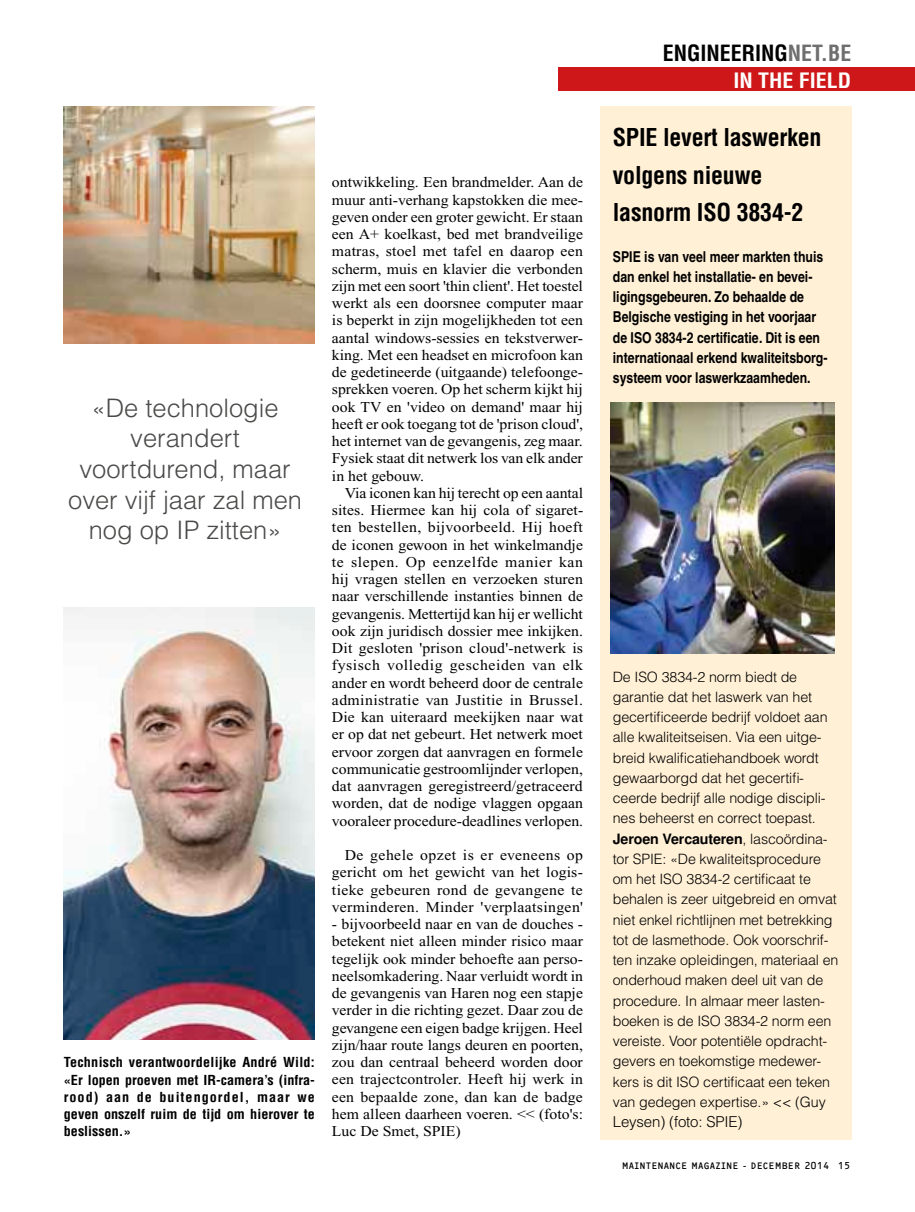
<style>
.page{position:relative;width:915px;height:1212px;background:#fff}
.page>*{position:absolute;margin:0;border:0;box-sizing:border-box;transform-origin:0 0}
.t1{font:300 25.5px/30.6px "Helvetica";color:#4a4a49;text-align:center}
.t2{font:700 condensed 24px/37.5px "Helvetica";letter-spacing:-.01em;color:#000}
.t3{font:700 condensed 21.9px "Helvetica";color:#000}
.t4{font:700 condensed 20.7px "Helvetica";color:#fff;scale:1.05 1}
.t5{font:15px/17.2px "Times New Roman";color:#000;text-align:justify;scale:1.05 1}
.t6{font:700 condensed 15px/20.2px "Helvetica";color:#000}
.t7{font:300 15px "Helvetica";letter-spacing:-.01em;color:#000}
.t8{font:300 14.25px/20.2px "Helvetica";letter-spacing:-.01em;color:#000}
.t9{font:700 condensed 13.5px/17.2px "Helvetica";color:#000;text-align:justify;scale:1.05 1}
.t10{font:9.75px "OCRF";color:#000}
.s1{color:#6e6e6e}
.s2{font-weight:700}
</style>
<div class="page">
<div style="left:558px;top:67px;width:356px;height:24px;background:#cd1719"></div>
<div style="left:600px;top:106px;width:250px;height:1034px;background:#fff0d6"></div>
<img style="left:64px;top:106px;width:251px;height:238px">
<img style="left:64px;top:608px;width:251px;height:431px">
<img style="left:610px;top:402px;width:223px;height:251px">
<h1 class="t1" style="left:68px;top:392px;width:235px">«De technologie verandert voortdurend, maar over vijf jaar zal men nog op IP zitten»</h1>
<p class="t9" style="left:64px;top:1053px;width:241px">Technisch verantwoordelijke André Wild: «Er lopen proeven met IR-camera’s (infra&shy;rood) aan de buitengordel, maar we geven onszelf ruim de tijd om hierover te beslissen.»</p>
<p class="t5" style="left:332px;top:174px;width:241px">ontwikkeling. Een brandmelder. Aan de muur anti-verhang kapstokken die mee&shy;geven onder een groter gewicht. Er staan een A+ koelkast, bed met brandveilige matras, stoel met tafel en daarop een scherm, muis en klavier die verbonden zijn met een soort 'thin client'. Het toestel werkt als een doorsnee computer maar is beperkt in zijn mogelijkheden tot een aantal windows-sessies en tekstverwer&shy;king. Met een headset en microfoon kan de gedetineerde (uitgaande) telefoonge&shy;sprekken voeren. Op het scherm kijkt hij ook TV en 'video on demand' maar hij heeft er ook toegang tot de 'prison cloud', het internet van de gevangenis, zeg maar.<br>Fysiek staat dit netwerk los van elk ander in het gebouw.</p>
<p class="t5" style="left:332px;top:484px;width:241px;text-indent:13px">Via iconen kan hij terecht op een aantal sites. Hiermee kan hij cola of sigaret&shy;ten bestellen, bijvoorbeeld. Hij hoeft de iconen gewoon in het winkelmandje te slepen. Op eenzelfde manier kan hij vragen stellen en verzoeken sturen naar verschillende instanties binnen de gevangenis. Mettertijd kan hij er wellicht ook zijn juridisch dossier mee inkijken.<br>Dit gesloten 'prison cloud'-netwerk is fysisch volledig gescheiden van elk ander en wordt beheerd door de centrale administratie van Justitie in Brussel.<br>Die kan uiteraard meekijken naar wat er op dat net gebeurt. Het netwerk moet ervoor zorgen dat aanvragen en formele communicatie gestroomlijnder verlopen, dat aanvragen geregistreerd/getraceerd worden, dat de nodige vlaggen opgaan vooraleer procedure-deadlines verlopen.</p>
<p class="t5" style="left:332px;top:846px;width:241px;text-indent:13px">De gehele opzet is er eveneens op gericht om het gewicht van het logis&shy;tieke gebeuren rond de gevangene te verminderen. Minder 'verplaatsingen'</p>
<p class="t5" style="left:332px;top:915px;width:240px">- bijvoorbeeld naar en van de douches - betekent niet alleen minder risico maar tegelijk ook minder behoefte aan perso&shy;neelsomkadering. Naar verluidt wordt in de gevangenis van Haren nog een stapje verder in die richting gezet. Daar zou de gevangene een eigen badge krijgen. Heel zijn/haar route langs deuren en poorten, zou dan centraal beheerd worden door een trajectcontroler. Heeft hij werk in een bepaalde zone, dan kan de badge hem alleen daarheen voeren. &lt;&lt; (foto's:<br>Luc De Smet, SPIE)</p>
<h3 class="t3" style="left:662px;top:40px;width:190px">ENGINEERING<span class="s1">net.BE</span></h3>
<h3 class="t4" style="left:733px;top:67px;width:111px">IN THE FIELD</h3>
<h2 class="t2" style="left:612px;top:118px;width:210px">SPIE levert laswerken volgens nieuwe lasnorm ISO 3834-2</h2>
<p class="t6" style="left:612px;top:246px;width:216px">SPIE is van veel meer markten thuis dan enkel het installatie- en bevei&shy;ligingsgebeuren. Zo behaalde de Belgische vestiging in het voorjaar de ISO 3834-2 certificatie. Dit is een internationaal erkend kwaliteitsborg&shy;systeem voor laswerkzaamheden.</p>
<p class="t8" style="left:612px;top:666px;width:227px">De ISO 3834-2 norm biedt de garantie dat het laswerk van het gecertificeerde bedrijf voldoet aan alle kwaliteitseisen. Via een uitge&shy;breid kwalificatiehandboek wordt gewaarborgd dat het gecertifi&shy;ceerde bedrijf alle nodige discipli&shy;nes beheerst en correct toepast.<br><span class="s2">Jeroen Vercauteren</span>, lascoördina&shy;tor SPIE: «De kwaliteitsprocedure om het ISO 3834-2 certificaat te behalen is zeer uitgebreid en omvat niet enkel richtlijnen met betrekking tot de lasmethode. Ook voorschrif&shy;ten inzake opleidingen, materiaal en onderhoud maken deel uit van de procedure. In almaar meer lasten&shy;boeken is de ISO 3834-2 norm een vereiste. Voor potentiële opdracht&shy;gevers en toekomstige medewer&shy;kers is dit ISO certificaat een teken van gedegen expertise.» &lt;&lt; (Guy</p>
<p class="t7" style="left:612px;top:1112px;width:131px">Leysen) (foto: SPIE)</p>
<p class="t10" style="left:621px;top:1160px;width:106px">MAINTENANCE MAGAZINE</p>
<p class="t10" style="left:742px;top:1160px;width:109px">- DECEMBER 2014 15</p>
</div>
